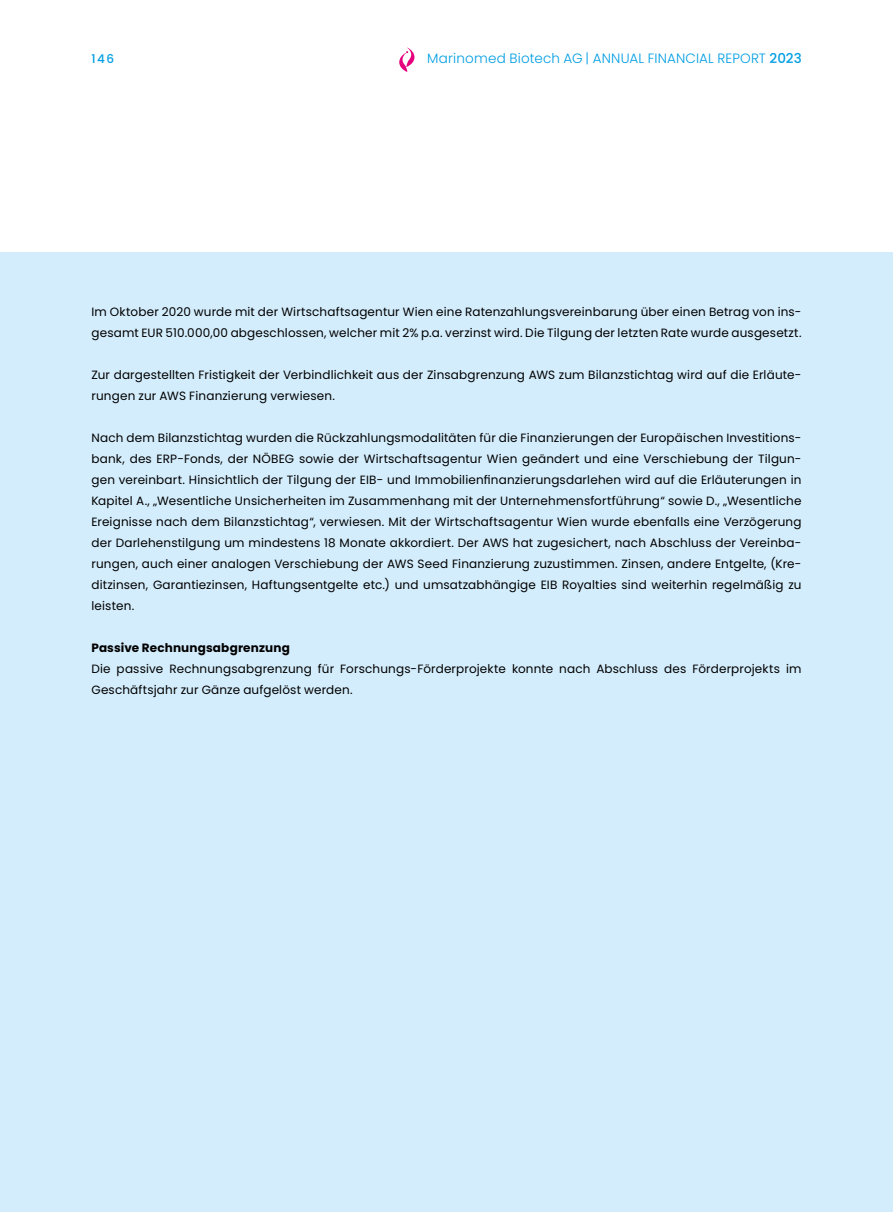
<style>
.page{position:relative;width:893px;height:1212px;background:#fff}
.page>*{position:absolute;margin:0;border:0;box-sizing:border-box;transform-origin:0 0}
.t1{font:300 13.5px "Poppins";letter-spacing:.01em;color:#009ee3}
.t2{font:12px/21px "Poppins";letter-spacing:.015em;color:#000}
.t3{font:700 12px "Poppins";letter-spacing:.015em;color:#000}
.t4{font:500 12px "Poppins";color:#009ee3}
.s1{font-weight:500}
</style>
<div class="page">
<div style="left:0;top:252px;width:893px;height:960px;background:#d4edfc"></div>
<svg style="left:399px;top:48px;width:15px;height:24px"></svg>
<p class="t4" style="left:91px;top:52px;width:24px">146</p>
<p class="t1" style="left:427px;top:50px;width:340px">Marinomed Biotech AG | ANNUAL FINANCIAL REPORT</p>
<p class="t1" style="left:457px;top:50px;width:346px">JAHRESFINANZBERICHT <span class="s1">2023</span> | Marinomed Biotech<span class="s1">2023</span></p>
<p class="t1" style="left:785px;top:50px;width:21px">AG</p>
<p class="t2" style="left:91px;top:301px;width:712px">Im Oktober 2020 wurde mit der Wirtschaftsagentur Wien eine Ratenzahlungsvereinbarung über einen Betrag von ins&shy;gesamt EUR 510.000,00 abgeschlossen, welcher mit 2% p.a. verzinst wird. Die Tilgung der letzten Rate wurde ausgesetzt.</p>
<p class="t2" style="left:91px;top:364px;width:712px">Zur dargestellten Fristigkeit der Verbindlichkeit aus der Zinsabgrenzung AWS zum Bilanzstichtag wird auf die Erläute&shy;rungen zur AWS Finanzierung verwiesen.</p>
<p class="t2" style="left:91px;top:427px;width:712px;text-align:justify">Nach dem Bilanzstichtag wurden die Rückzahlungsmodalitäten für die Finanzierungen der Europäischen Investitions&shy;bank, des ERP-Fonds, der NÖBEG sowie der Wirtschaftsagentur Wien geändert und eine Verschiebung der Tilgun&shy;gen vereinbart. Hinsichtlich der Tilgung der EIB- und Immobilienfinanzierungsdarlehen wird auf die Erläuterungen in Kapitel A., „Wesentliche Unsicherheiten im Zusammenhang mit der Unternehmensfortführung“ sowie D., „Wesentliche Ereignisse nach dem Bilanzstichtag“, verwiesen. Mit der Wirtschaftsagentur Wien wurde ebenfalls eine Verzögerung der Darlehenstilgung um mindestens 18 Monate akkordiert. Der AWS hat zugesichert, nach Abschluss der Vereinba&shy;rungen, auch einer analogen Verschiebung der AWS Seed Finanzierung zuzustimmen. Zinsen, andere Entgelte, (Kre&shy;ditzinsen, Garantiezinsen, Haftungsentgelte etc.) und umsatzabhängige EIB Royalties sind weiterhin regelmäßig zu leisten.</p>
<p class="t3" style="left:91px;top:640px;width:200px">Passive Rechnungsabgrenzung</p>
<p class="t2" style="left:91px;top:658px;width:712px">Die passive Rechnungsabgrenzung für Forschungs-Förderprojekte konnte nach Abschluss des Förderprojekts im<br>Geschäftsjahr zur Gänze aufgelöst werden.</p>
</div>
